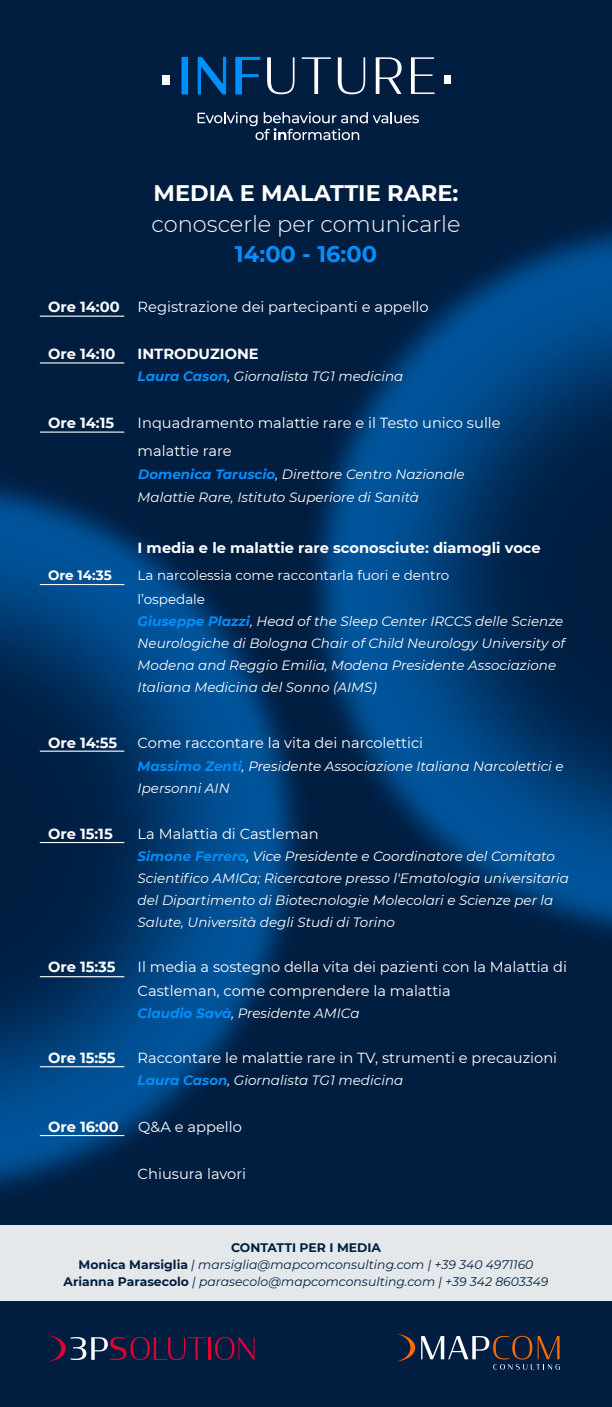
<style>
.page{position:relative;width:612px;height:1407px;background:#fff}
.page>*{position:absolute;margin:0;border:0;box-sizing:border-box;transform-origin:0 0}
.t1{font:300 22.5px "Montserrat";color:#fff}
.t2{font:700 22.5px "Montserrat";color:#fff}
.t3{font:700 22.5px "Montserrat";color:#008ffc}
.t4{font:14.62px/23.4px "Montserrat";color:#fff}
.t5{font:700 14.62px "Montserrat";color:#fff}
.t6{font:italic 13.5px/22.1px "Montserrat";color:#fff}
.t7{font:13.5px/23.4px "Montserrat";color:#fff}
.t8{font:700 13.5px "Montserrat";letter-spacing:-.005em;color:#fff}
.t9{font:italic 12.38px "Montserrat";color:#001f40}
.t10{font:700 12.38px "Montserrat";color:#001f40}
.s1{font-weight:700}
.s2{font-weight:700;color:#008ffc}
.s3{font-weight:700;font-style:normal}
</style>
<div class="page">
<div style="left:0;top:0;width:611px;height:1406px;background:#011e41"></div>
<img style="left:0;top:482px;width:176px;height:710px">
<img style="left:141px;top:56px;width:310px;height:1053px">
<img style="left:285px;top:192px;width:326px;height:778px">
<div style="left:161px;top:75px;width:8px;height:9px;background:#fff"></div>
<div style="left:182px;top:57px;width:5px;height:37px;background:#0090fc"></div>
<div style="left:182px;top:57px;width:6px;height:37px;border:1px solid #0090fc"></div>
<svg style="left:197px;top:57px;width:29px;height:37px"></svg>
<svg style="left:235px;top:57px;width:25px;height:37px"></svg>
<svg style="left:267px;top:57px;width:27px;height:37px"></svg>
<svg style="left:301px;top:57px;width:29px;height:37px"></svg>
<svg style="left:338px;top:57px;width:27px;height:37px"></svg>
<svg style="left:375px;top:57px;width:26px;height:37px"></svg>
<svg style="left:411px;top:57px;width:23px;height:37px"></svg>
<div style="left:443px;top:76px;width:7px;height:8px;background:#fff"></div>
<svg style="left:197px;top:112px;width:222px;height:28px"></svg>
<div style="left:0;top:1225px;width:611px;height:75px;background:#e5e8eb"></div>
<hr style="left:40px;top:315px;width:84px;height:2px;background:#fff">
<hr style="left:40px;top:362px;width:84px;height:1px;background:#fff">
<hr style="left:40px;top:431px;width:84px;height:1px;background:#fff">
<hr style="left:40px;top:584px;width:84px;height:1px;background:#fff">
<hr style="left:40px;top:750px;width:84px;height:1px;background:#fff">
<hr style="left:40px;top:842px;width:84px;height:1px;background:#fff">
<hr style="left:40px;top:976px;width:84px;height:1px;background:#fff">
<hr style="left:40px;top:1066px;width:84px;height:1px;background:#fff">
<hr style="left:40px;top:1134px;width:84px;height:1px;background:#fff">
<hr style="left:208px;top:1337px;width:3px;height:22px;background:#e00031">
<svg style="left:215px;top:1337px;width:39px;height:22px"></svg>
<svg style="left:48px;top:1335px;width:157px;height:26px"></svg>
<svg style="left:421px;top:1335px;width:138px;height:34px"></svg>
<svg style="left:397px;top:1334px;width:18px;height:27px"></svg>
<p class="t2" style="left:153px;top:177px;width:306px">MEDIA E MALATTIE RARE:</p>
<p class="t1" style="left:151px;top:208px;width:310px">conoscerle per comunicarle</p>
<p class="t3" style="left:235px;top:237px;width:143px">14:00 - 16:00</p>
<p class="t4" style="left:48px;top:294px;width:382px"><span class="s1">Ore 14:00</span> Registrazione dei partecipanti e appello</p>
<p class="t5" style="left:48px;top:343px;width:69px">Ore 14:10</p>
<p class="t5" style="left:138px;top:343px;width:122px">INTRODUZIONE</p>
<p class="t6" style="left:138px;top:364px;width:267px"><span class="s2">Laura Cason</span>, Giornalista TG1 medicina</p>
<p class="t5" style="left:48px;top:412px;width:68px">Ore 14:15</p>
<p class="t4" style="left:138px;top:410px;width:364px">Inquadramento malattie rare e il Testo unico sulle</p>
<p class="t4" style="left:138px;top:438px;width:95px">malattie rare</p>
<p class="t6" style="left:138px;top:463px;width:328px"><span class="s2">Domenica Taruscio</span>, Direttore Centro Nazionale<br>Malattie Rare, Istituto Superiore di Sanità</p>
<p class="t5" style="left:138px;top:537px;width:404px">I media e le malattie rare sconosciute: diamogli voce</p>
<p class="t8" style="left:48px;top:566px;width:65px">Ore 14:35</p>
<p class="t7" style="left:138px;top:563px;width:313px">La narcolessia come raccontarla fuori e dentro l’ospedale</p>
<p class="t6" style="left:138px;top:609px;width:429px"><span class="s2">Giuseppe Plazzi</span>, Head of the Sleep Center IRCCS delle Scienze Neurologiche di Bologna Chair of Child Neurology University of Modena and Reggio Emilia, Modena Presidente Associazione Italiana Medicina del Sonno (AIMS)</p>
<p class="t5" style="left:48px;top:731px;width:70px">Ore 14:55</p>
<p class="t4" style="left:138px;top:730px;width:287px">Come raccontare la vita dei narcolettici</p>
<p class="t6" style="left:138px;top:754px;width:427px"><span class="s2">Massimo Zenti</span>, Presidente Associazione Italiana Narcolettici e<br>Ipersonni AIN</p>
<p class="t5" style="left:48px;top:822px;width:66px">Ore 15:15</p>
<p class="t4" style="left:138px;top:821px;width:182px">La Malattia di Castleman</p>
<p class="t6" style="left:138px;top:844px;width:433px"><span class="s2">Simone Ferrero</span>, Vice Presidente e Coordinatore del Comitato Scientifico AMICa; Ricercatore presso l'Ematologia universitaria del Dipartimento di Biotecnologie Molecolari e Scienze per la Salute, Università degli Studi di Torino</p>
<p class="t5" style="left:48px;top:956px;width:69px">Ore 15:35</p>
<p class="t4" style="left:138px;top:954px;width:430px">Il media a sostegno della vita dei pazienti con la Malattia di<br>Castleman, come comprendere la malattia</p>
<p class="t6" style="left:138px;top:1001px;width:223px"><span class="s2">Claudio Savà</span>, Presidente AMICa</p>
<p class="t5" style="left:48px;top:1047px;width:69px">Ore 15:55</p>
<p class="t4" style="left:138px;top:1045px;width:421px">Raccontare le malattie rare in TV, strumenti e precauzioni</p>
<p class="t6" style="left:138px;top:1069px;width:267px"><span class="s2">Laura Cason</span>, Giornalista TG1 medicina</p>
<p class="t5" style="left:48px;top:1116px;width:72px">Ore 16:00</p>
<p class="t4" style="left:138px;top:1114px;width:105px">Q&amp;A e appello</p>
<p class="t4" style="left:138px;top:1161px;width:110px">Chiusura lavori</p>
<p class="t10" style="left:231px;top:1238px;width:151px">CONTATTI PER I MEDIA</p>
<p class="t9" style="left:78px;top:1255px;width:456px"><span class="s3">Monica Marsiglia</span> | marsiglia@mapcomconsulting.com | +39 340 4971160</p>
<p class="t9" style="left:64px;top:1272px;width:486px"><span class="s3">Arianna Parasecolo</span> | parasecolo@mapcomconsulting.com | +39 342 8603349</p>
</div>
